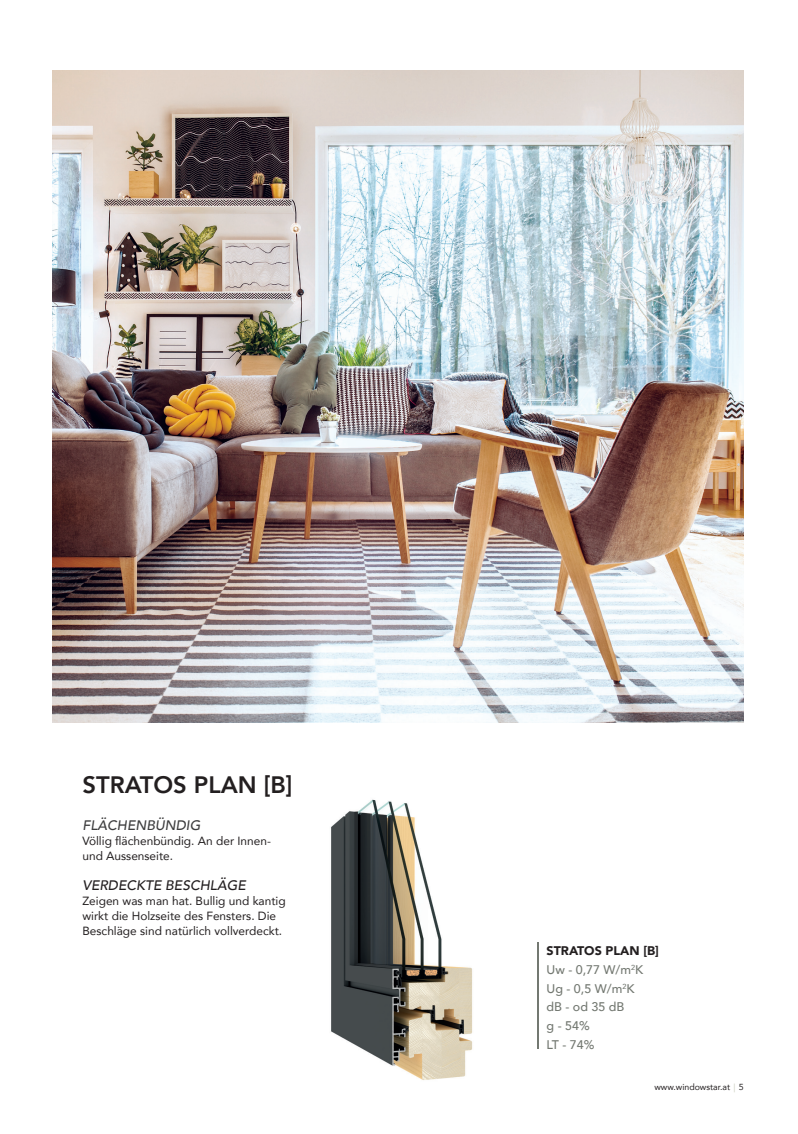
<style>
.page{position:relative;width:798px;height:1134px;background:#fff}
.page>*{position:absolute;margin:0;border:0;box-sizing:border-box;transform-origin:0 0}
.t1{font:800 23.75px "Avenir";color:#231f20}
.t2{font:italic 500 13.75px "Avenir";color:#231f20}
.t3{font:italic 500 13.75px "Avenir";color:#3e3e3f}
.t4{font:500 12.5px "Avenir";color:#737871}
.t5{font:900 12.5px "Avenir";color:#231f20}
.t6{font:11.88px/15px "Avenir";color:#231f20}
.t7{font:8.75px "Avenir";color:#231f20}
.s1{color:#cdd0c2}
</style>
<div class="page">
<hr style="left:536px;top:942px;width:2px;height:106px;background:#737871">
<img style="left:331px;top:799px;width:142px;height:281px">
<img style="left:52px;top:71px;width:691px;height:652px">
<p class="t1" style="left:82px;top:766px;width:211px">STRATOS PLAN [B]</p>
<p class="t3" style="left:82px;top:817px;width:119px">FLÄCHENBÜNDIG</p>
<p class="t6" style="left:82px;top:833px;width:190px">Völlig flächenbündig. An der Innen&shy;und Aussenseite.</p>
<p class="t2" style="left:82px;top:877px;width:165px">VERDECKTE BESCHLÄGE</p>
<p class="t6" style="left:82px;top:893px;width:205px">Zeigen was man hat. Bullig und kantig wirkt die Holzseite des Fensters. Die<br>Beschläge sind natürlich vollverdeckt.</p>
<p class="t5" style="left:546px;top:940px;width:114px">STRATOS PLAN [B]</p>
<p class="t4" style="left:546px;top:959px;width:98px">Uw - 0,77 W/m<sup>2</sup>K</p>
<p class="t4" style="left:546px;top:977px;width:89px">Ug - 0,5 W/m<sup>2</sup>K</p>
<p class="t4" style="left:546px;top:996px;width:79px">dB - od 35 dB</p>
<p class="t4" style="left:546px;top:1015px;width:45px">g - 54%</p>
<p class="t4" style="left:546px;top:1034px;width:49px">LT - 74%</p>
<p class="t7" style="left:654px;top:1079px;width:91px">www.windowstar.at<span class="s1">︱</span>5</p>
</div>
